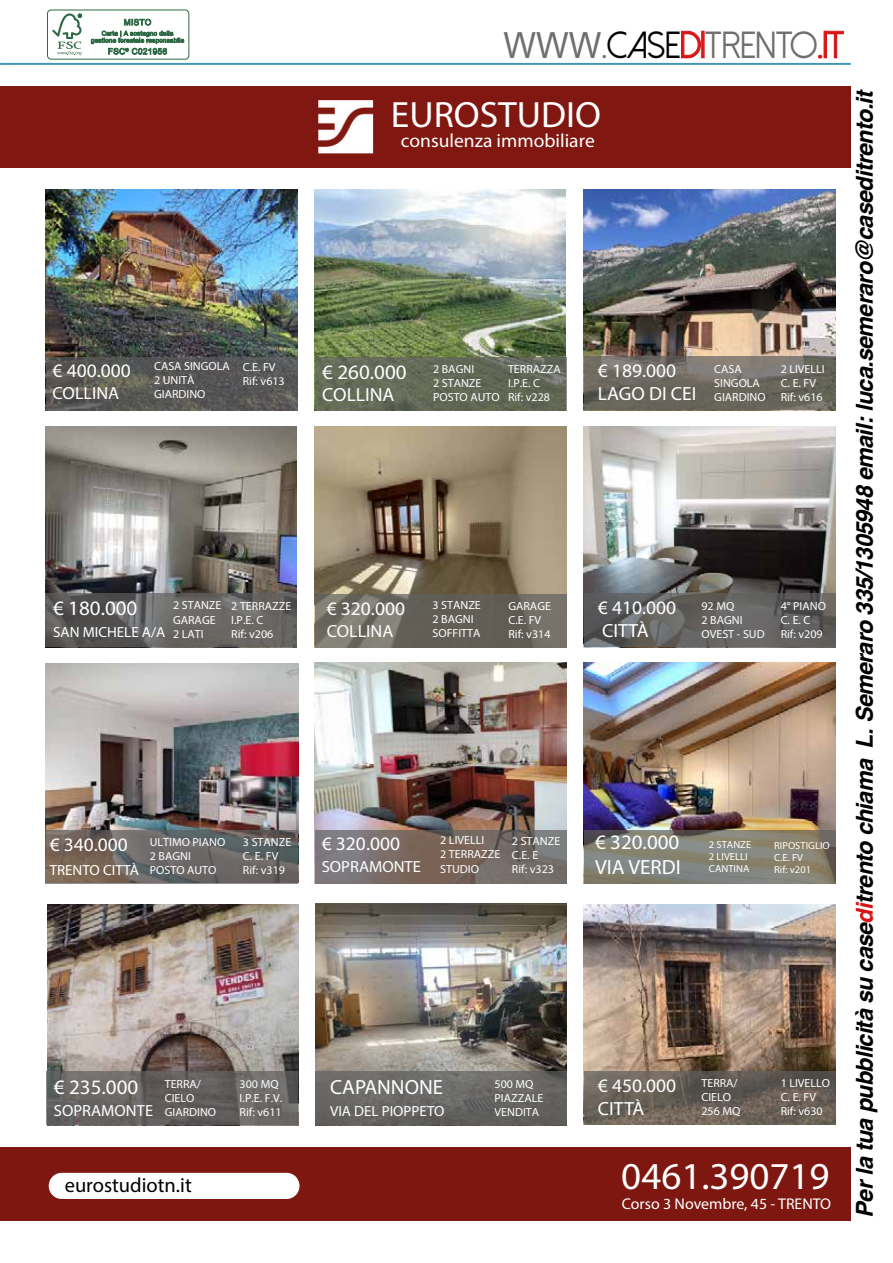
<style>
.page{position:relative;width:893px;height:1263px;background:#fff}
.page>*{position:absolute;margin:0;border:0;box-sizing:border-box;transform-origin:0 0}
.t1{font:38.1px "Myriad Pro";color:#fff}
.t2{font:37.65px "Dolce Vita";color:#706f6f;scale:.96 1}
.t3{font:700 36.75px "Myriad Pro";color:#fff}
.t4{font:italic 700 23.25px "Helvetica";color:#000}
.t5{font:20.55px/24.6px "Myriad Pro";color:#fff}
.t6{font:20.55px "Myriad Pro";color:#000}
.t7{font:19.05px/23px "Myriad Pro";color:#fff}
.t8{font:600 19.05px "Myriad Pro";color:#fff}
.t9{font:17.55px "Myriad Pro";color:#fff}
.t10{font:16.2px "Myriad Pro";color:#fff}
.t11{font:15.6px "Myriad Pro";color:#fff}
.t12{font:14.7px "Myriad Pro";color:#fff}
.t13{font:600 11.7px/14.1px "Myriad Pro";color:#fff}
.t14{font:600 10.2px/12.3px "Myriad Pro";color:#fff}
.s1{font-family:"Arial";font-size:36px}
.s2{font-size:36px}
.s3{color:#000}
.s4{color:#d91415}
.s5{font-size:30.15px;color:#d91415}
.s6{font-weight:700}
</style>
<div class="page">
<hr style="left:0;top:63px;width:851px;height:2px;background:#4194bc">
<div style="left:47px;top:10px;width:142px;height:49px;border:1px solid #2e6a46;border-radius:4px"></div>
<svg style="left:52px;top:13px;width:30px;height:42px"></svg>
<svg style="left:91px;top:19px;width:93px;height:36px"></svg>
<img style="left:46px;top:663px;width:252px;height:167px">
<div style="left:0;top:1147px;width:850px;height:73px;background:#7d170f"></div>
<div style="left:0;top:86px;width:850px;height:82px;background:#801710"></div>
<div style="left:49px;top:1173px;width:250px;height:26px;background:#fff;border-radius:13px"></div>
<img style="left:318px;top:100px;width:56px;height:54px">
<img style="left:316px;top:904px;width:251px;height:167px">
<div style="left:316px;top:1071px;width:251px;height:54px;background:linear-gradient(to bottom,#71706d,#5f5e5c)"></div>
<svg style="left:46px;top:830px;width:252px;height:54px;background:#6b6562"></svg>
<img style="left:584px;top:662px;width:251px;height:168px">
<img style="left:315px;top:662px;width:252px;height:168px">
<svg style="left:315px;top:830px;width:252px;height:54px;background:#776d69"></svg>
<svg style="left:584px;top:830px;width:251px;height:54px;background:#818075"></svg>
<img style="left:46px;top:190px;width:252px;height:167px">
<svg style="left:46px;top:357px;width:252px;height:54px;background:#595856"></svg>
<img style="left:315px;top:427px;width:252px;height:167px">
<svg style="left:315px;top:594px;width:252px;height:53px;background:#6d6960"></svg>
<img style="left:46px;top:426px;width:251px;height:167px">
<img style="left:584px;top:427px;width:251px;height:166px">
<svg style="left:584px;top:593px;width:251px;height:54px;background:#61605f"></svg>
<svg style="left:46px;top:593px;width:251px;height:54px;background:#62605f"></svg>
<img style="left:315px;top:190px;width:251px;height:167px">
<img style="left:584px;top:190px;width:251px;height:166px">
<svg style="left:584px;top:356px;width:251px;height:54px;background:#6e6b62"></svg>
<svg style="left:315px;top:357px;width:251px;height:54px;background:#636957"></svg>
<img style="left:47px;top:904px;width:251px;height:167px">
<img style="left:584px;top:904px;width:251px;height:167px">
<svg style="left:584px;top:1071px;width:251px;height:54px;background:#685f57"></svg>
<svg style="left:47px;top:1071px;width:251px;height:54px;background:#656361"></svg>
<h2 class="t2" style="left:503px;top:26px;width:356px"><span class="s1">WWW</span><span class="s2">.</span><span class="s3">CASE</span><span class="s4">DI</span>TRENTO<span class="s5">.</span><span class="s4">IT</span></h2>
<h3 class="t3" style="left:391px;top:92px;width:212px">EUROSTUDIO</h3>
<h3 class="t8" style="left:401px;top:129px;width:196px">consulenza immobiliare</h3>
<h3 class="t7" style="left:53px;top:358px;width:80px">€ 400.000</h3>
<h3 class="t9" style="left:53px;top:382px;width:68px">COLLINA</h3>
<p class="t13" style="left:154px;top:359px;width:77px">CASA SINGOLA<br>2 UNITÀ<br>GIARDINO</p>
<p class="t13" style="left:243px;top:359px;width:44px">C.E. FV<br>Rif: v613</p>
<h3 class="t5" style="left:322px;top:359px;width:86px">€ 260.000</h3>
<h3 class="t7" style="left:322px;top:383px;width:74px">COLLINA</h3>
<p class="t13" style="left:433px;top:362px;width:68px">2 BAGNI<br>2 STANZE<br>POSTO AUTO</p>
<p class="t13" style="left:508px;top:362px;width:54px">TERRAZZA<br>I.P.E. C<br>Rif: v228</p>
<h3 class="t7" style="left:598px;top:359px;width:100px">€ 189.000<br>LAGO DI CEI</h3>
<p class="t13" style="left:714px;top:361px;width:53px">CASA<br>SINGOLA<br>GIARDINO</p>
<p class="t13" style="left:781px;top:361px;width:46px">2 LIVELLI<br>C. E. <span class="s6">FV<br></span>Rif: v616</p>
<h3 class="t5" style="left:53px;top:596px;width:86px">€ 180.000</h3>
<p class="t12" style="left:53px;top:623px;width:114px">SAN MICHELE A/A</p>
<p class="t13" style="left:173px;top:598px;width:50px">2 STANZE<br>GARAGE<br>2 LATI</p>
<p class="t13" style="left:231px;top:598px;width:62px">2 TERRAZZE<br>I.P.E. C<br>Rif: v206</p>
<h3 class="t7" style="left:327px;top:597px;width:80px">€ 320.000</h3>
<h3 class="t9" style="left:327px;top:621px;width:68px">COLLINA</h3>
<p class="t13" style="left:432px;top:598px;width:50px">3 STANZE<br>2 BAGNI<br>SOFFITTA</p>
<p class="t13" style="left:508px;top:598px;width:44px">GARAGE<br>C.E. FV<br>Rif: v314</p>
<h3 class="t7" style="left:598px;top:596px;width:80px">€ 410.000<br>CITTÀ</h3>
<p class="t13" style="left:701px;top:598px;width:65px">92 MQ<br>2 BAGNI<br>OVEST - SUD</p>
<p class="t13" style="left:781px;top:598px;width:47px">4° PIANO<br>C. E. <span class="s6">C<br></span>Rif: v209</p>
<h3 class="t7" style="left:50px;top:833px;width:80px">€ 340.000</h3>
<p class="t12" style="left:50px;top:860px;width:91px">TRENTO CITTÀ</p>
<p class="t13" style="left:150px;top:835px;width:77px">ULTIMO PIANO<br>2 BAGNI<br>POSTO AUTO</p>
<p class="t13" style="left:243px;top:835px;width:50px">3 STANZE<br>C. E. <span class="s6">FV<br></span>Rif: v319</p>
<h3 class="t7" style="left:322px;top:832px;width:80px">€ 320.000</h3>
<h3 class="t10" style="left:322px;top:856px;width:101px">SOPRAMONTE</h3>
<p class="t13" style="left:440px;top:833px;width:62px">2 LIVELLI<br>2 TERRAZZE<br>STUDIO</p>
<p class="t13" style="left:512px;top:833px;width:50px">2 STANZE<br>C.E. E<br>Rif: v323</p>
<h3 class="t5" style="left:595px;top:830px;width:87px">€ 320.000<br>VIA VERDI</h3>
<p class="t14" style="left:774px;top:839px;width:57px">RIPOSTIGLIO<br>C.E. FV<br>Rif: v201</p>
<p class="t14" style="left:709px;top:838px;width:44px">2 STANZE<br>2 LIVELLI<br>CANTINA</p>
<h3 class="t5" style="left:54px;top:1074px;width:86px">€ 235.000</h3>
<h3 class="t10" style="left:54px;top:1100px;width:101px">SOPRAMONTE</h3>
<p class="t13" style="left:165px;top:1076px;width:53px">TERRA/<br>CIELO<br>GIARDINO</p>
<p class="t13" style="left:240px;top:1076px;width:44px">300 MQ<br>I.P.E. F.V.<br>Rif: v611</p>
<h3 class="t6" style="left:65px;top:1173px;width:129px">eurostudiotn.it</h3>
<h3 class="t5" style="left:330px;top:1074px;width:115px">CAPANNONE</h3>
<p class="t12" style="left:330px;top:1102px;width:116px">VIA DEL PIOPPETO</p>
<p class="t13" style="left:495px;top:1077px;width:50px">500 MQ<br>PIAZZALE<br>VENDITA</p>
<h3 class="t7" style="left:598px;top:1074px;width:80px">€ 450.000<br>CITTÀ</h3>
<p class="t13" style="left:701px;top:1076px;width:40px">TERRA/<br>CIELO<br>256 MQ</p>
<p class="t13" style="left:781px;top:1076px;width:51px">1 LIVELLO<br>C. E. <span class="s6">FV<br></span>Rif: v630</p>
<h1 class="t1" style="left:621px;top:1152px;width:210px">0461.390719</h1>
<h3 class="t11" style="left:622px;top:1194px;width:211px">Corso 3 Novembre, 45 - TRENTO</h3>
<h3 class="t4" style="left:845px;top:1217px;width:1130px;rotate:-90deg">Per la tua pubblicità su case<span class="s4">di</span>trento chiama L. Semeraro 335/1305948 email: luca.semeraro@caseditrento.it</h3>
</div>
